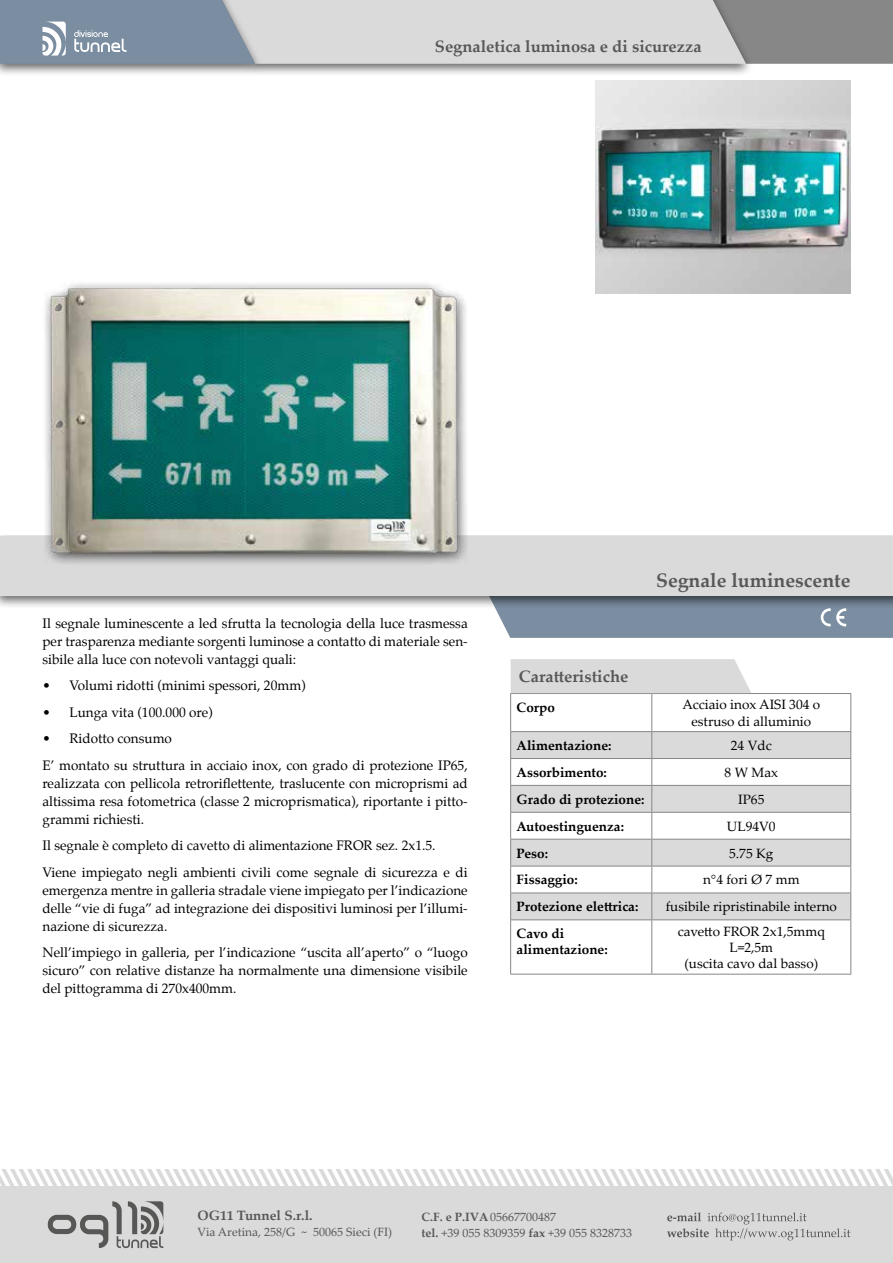
<style>
.page{position:relative;width:893px;height:1263px;background:#fff}
.page>*{position:absolute;margin:0;border:0;box-sizing:border-box;transform-origin:0 0}
.t1{font:700 19.5px "Palatino Linotype";color:#575756}
.t2{font:700 16.5px "Palatino Linotype";color:#575756}
.t3{font:13.5px/18px "Palatino";color:#000;text-align:justify}
.t4{font:13.5px/16.2px "Palatino Linotype";color:#000;text-align:center}
.t5{font:700 13.5px/16.2px "Palatino Linotype";color:#000}
.t6{font:700 13.5px "Palatino Linotype";color:#575756}
.t7{font:12px/15.9px "Palatino Linotype";color:#575756}
.s1{font-weight:700}
</style>
<div class="page">
<div style="left:0;top:536px;width:893px;height:59px;background:#dadada"></div>
<svg style="left:489px;top:595px;width:404px;height:43px"></svg>
<img style="left:595px;top:81px;width:255px;height:212px">
<svg style="left:511px;top:732px;width:339px;height:187px;fill:#dadada"></svg>
<hr style="left:510px;top:758px;width:142px;height:1px;background:#878787">
<hr style="left:652px;top:758px;width:199px;height:1px;background:#878787">
<hr style="left:652px;top:785px;width:199px;height:1px;background:#878787">
<hr style="left:652px;top:812px;width:199px;height:1px;background:#878787">
<hr style="left:652px;top:839px;width:199px;height:1px;background:#878787">
<hr style="left:652px;top:866px;width:199px;height:1px;background:#878787">
<hr style="left:652px;top:892px;width:199px;height:1px;background:#878787">
<hr style="left:652px;top:919px;width:199px;height:1px;background:#878787">
<hr style="left:651px;top:694px;width:1px;height:37px;background:#878787">
<hr style="left:850px;top:694px;width:1px;height:37px;background:#878787">
<svg style="left:651px;top:732px;width:1px;height:187px"></svg>
<svg style="left:850px;top:732px;width:1px;height:187px"></svg>
<hr style="left:651px;top:920px;width:1px;height:54px;background:#878787">
<hr style="left:850px;top:920px;width:1px;height:54px;background:#878787">
<hr style="left:652px;top:731px;width:199px;height:1px;background:#878787">
<hr style="left:652px;top:974px;width:199px;height:1px;background:#878787">
<hr style="left:510px;top:693px;width:142px;height:1px;background:#878787">
<hr style="left:652px;top:693px;width:199px;height:1px;background:#878787">
<hr style="left:510px;top:892px;width:142px;height:1px;background:#878787">
<hr style="left:510px;top:919px;width:142px;height:1px;background:#878787">
<hr style="left:510px;top:812px;width:142px;height:1px;background:#878787">
<hr style="left:510px;top:839px;width:142px;height:1px;background:#878787">
<hr style="left:510px;top:866px;width:142px;height:1px;background:#878787">
<hr style="left:510px;top:785px;width:142px;height:1px;background:#878787">
<hr style="left:510px;top:694px;width:1px;height:37px;background:#878787">
<hr style="left:510px;top:731px;width:142px;height:1px;background:#878787">
<svg style="left:510px;top:732px;width:1px;height:187px"></svg>
<hr style="left:510px;top:920px;width:1px;height:54px;background:#878787">
<hr style="left:510px;top:974px;width:142px;height:1px;background:#878787">
<div style="left:511px;top:659px;width:240px;height:34px;background:#dadada"></div>
<div style="left:0;top:1186px;width:893px;height:77px;background:#dadada"></div>
<svg style="left:48px;top:1201px;width:116px;height:47px"></svg>
<svg style="left:0;top:1169px;width:893px;height:17px"></svg>
<svg style="left:667px;top:1212px;width:183px;height:28px"></svg>
<div style="left:203px;top:0;width:551px;height:77px;background:#000;opacity:.6"></div>
<div style="left:0;top:0;width:263px;height:77px;background:#000;opacity:.6"></div>
<svg style="left:0;top:0;width:893px;height:64px"></svg>
<img style="left:41px;top:283px;width:429px;height:324px">
<p class="t2" style="left:435px;top:35px;width:268px">Segnaletica luminosa e di sicurezza</p>
<p class="t3" style="left:43px;top:614px;width:427px">Il segnale luminescente a led sfrutta la tecnologia della luce trasmessa per trasparenza mediante sorgenti luminose a contatto di materiale sen&shy;sibile alla luce con notevoli vantaggi quali:</p>
<p class="t3" style="left:43px;top:676px;width:265px">• Volumi ridotti (minimi spessori, 20mm)</p>
<p class="t3" style="left:43px;top:703px;width:172px">• Lunga vita (100.000 ore)</p>
<p class="t3" style="left:43px;top:725px;width:427px;line-height:26.5px">• Ridotto consumo<br>E’ montato su struttura in acciaio inox, con grado di protezione IP65,</p>
<p class="t3" style="left:43px;top:774px;width:427px">realizzata con pellicola retroriflettente, traslucente con microprismi ad altissima resa fotometrica (classe 2 microprismatica), riportante i pitto&shy;grammi richiesti.</p>
<p class="t3" style="left:43px;top:832px;width:427px;line-height:26.5px">Il segnale è completo di cavetto di alimentazione FROR sez. 2x1.5.<br>Viene impiegato negli ambienti civili come segnale di sicurezza e di</p>
<p class="t3" style="left:43px;top:881px;width:427px">emergenza mentre in galleria stradale viene impiegato per l’indicazione delle “vie di fuga” ad integrazione dei dispositivi luminosi per l’illumi&shy;nazione di sicurezza.</p>
<p class="t3" style="left:43px;top:943px;width:427px">Nell’impiego in galleria, per l’indicazione “uscita all’aperto” o “luogo sicuro” con relative distanze ha normalmente una dimensione visibile del pittogramma di 270x400mm.</p>
<h1 class="t1" style="left:656px;top:566px;width:196px">Segnale luminescente</h1>
<p class="t2" style="left:519px;top:665px;width:111px">Caratteristiche</p>
<p class="t5" style="left:517px;top:699px;width:40px">Corpo</p>
<p class="t4" style="left:682px;top:696px;width:139px">Acciaio inox AISI 304 o estruso di alluminio</p>
<p class="t5" style="left:517px;top:737px;width:96px">Alimentazione:</p>
<p class="t4" style="left:731px;top:737px;width:42px">24 Vdc</p>
<p class="t5" style="left:517px;top:764px;width:92px">Assorbimento:</p>
<p class="t4" style="left:725px;top:764px;width:55px">8 W Max</p>
<p class="t5" style="left:517px;top:791px;width:129px">Grado di protezione:</p>
<p class="t4" style="left:738px;top:790px;width:28px">IP65</p>
<p class="t5" style="left:517px;top:817px;width:109px">Autoestinguenza:</p>
<p class="t4" style="left:727px;top:817px;width:50px">UL94V0</p>
<p class="t5" style="left:517px;top:844px;width:33px">Peso:</p>
<p class="t4" style="left:729px;top:844px;width:46px">5.75 Kg</p>
<p class="t5" style="left:517px;top:871px;width:63px">Fissaggio:</p>
<p class="t4" style="left:703px;top:871px;width:98px">n°4 fori Ø 7 mm</p>
<p class="t5" style="left:517px;top:898px;width:123px">Protezione elettrica:</p>
<p class="t4" style="left:666px;top:898px;width:173px">fusibile ripristinabile interno</p>
<p class="t5" style="left:517px;top:925px;width:93px">Cavo di alimentazione:</p>
<p class="t4" style="left:678px;top:922px;width:149px">cavetto FROR 2x1,5mmq<br>L=2,5m<br>(uscita cavo dal basso)</p>
<p class="t6" style="left:198px;top:1206px;width:116px">OG11 Tunnel S.r.l.</p>
<p class="t7" style="left:198px;top:1224px;width:196px">Via Aretina, 258/G ~ 50065 Sieci (FI)</p>
<p class="t7" style="left:421px;top:1208px;width:212px"><span class="s1">C.F. e P.IVA</span> 05667700487<br><span class="s1">tel.</span> +39 055 8309359 <span class="s1">fax</span> +39 055 8328733</p>
</div>
